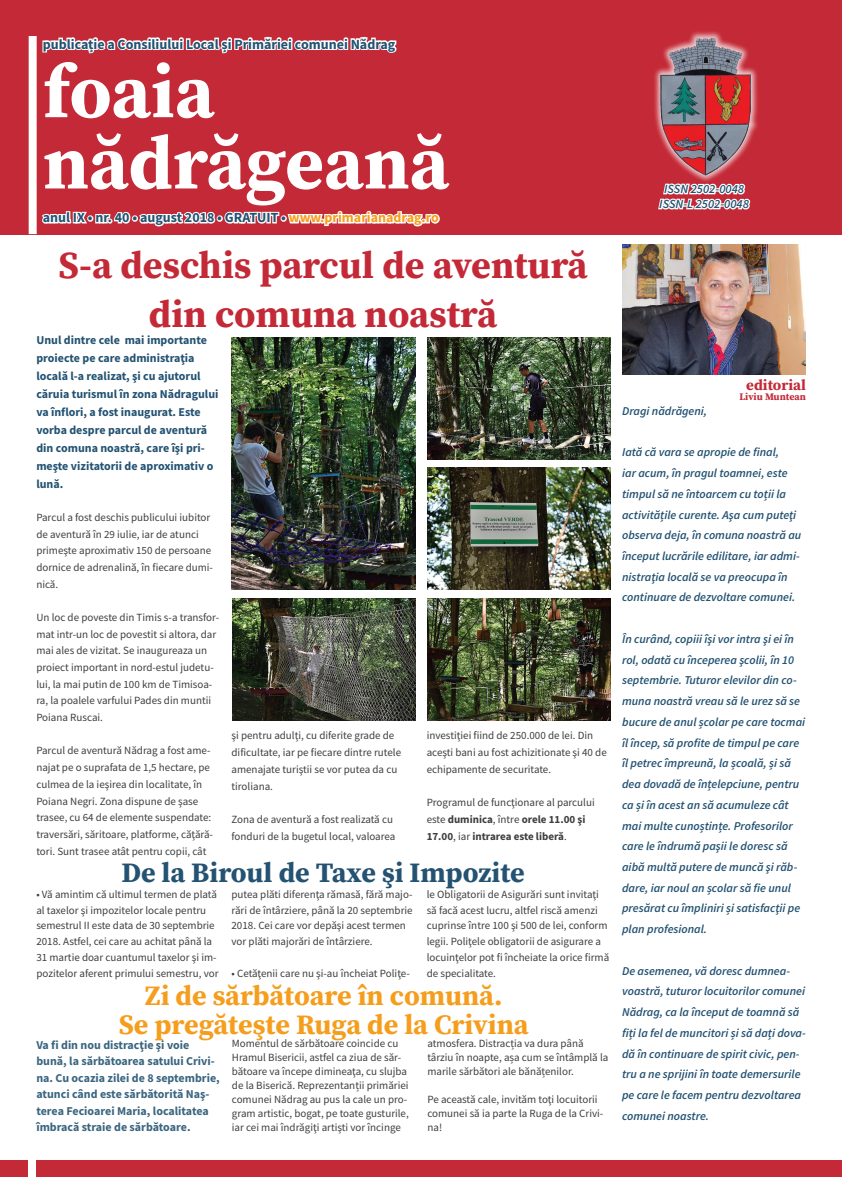
<style>
.page{position:relative;width:842px;height:1191px;background:#fff}
.page>*{position:absolute;margin:0;border:0;box-sizing:border-box;transform-origin:0 0}
.t1{font:700 75px/71.2px "Source Serif Pro";letter-spacing:-.005em;color:#fff}
.t2{font:700 38px/49.1px "Source Serif Pro";color:#c32936;text-align:center}
.t3{font:700 28px/28.7px "Source Serif Pro";color:#f59e1d;text-align:center}
.t4{font:700 28px "Source Serif Pro";color:#235272}
.t5{font:700 15px "Source Serif Pro";color:#c32936}
.t6{font:700 14px "Source Sans Pro";color:#235272}
.t7{font:italic 600 12.5px/15px "Source Sans Pro";color:#235272;text-align:center}
.t8{font:italic 600 12px/20.7px "Source Sans Pro";color:#235272}
.t9{font:700 12px/17.9px "Source Sans Pro";color:#235272}
.t10{font:700 12px/16.5px "Source Sans Pro";color:#3a6580}
.t11{font:11px/16.7px "Source Sans Pro";color:#3e3e3f}
.t12{font:700 10px "Source Serif Pro";color:#c32936}
.s1{color:#f59e1d}
.s2{font-weight:700}
</style>
<div class="page">
<div style="left:0;top:0;width:842px;height:234px;background:#c32936"></div>
<div style="left:0;top:1159px;width:842px;height:17px;background:#c32936"></div>
<svg style="left:42px;top:211px;width:90px;height:13px"></svg>
<div style="left:132px;top:215px;width:6px;height:7px;border:2px solid #fff;border-radius:50%"></div>
<svg style="left:139px;top:211px;width:77px;height:16px"></svg>
<div style="left:217px;top:215px;width:6px;height:7px;border:2px solid #fff;border-radius:50%"></div>
<svg style="left:224px;top:210px;width:216px;height:17px"></svg>
<div style="left:652px;top:30px;width:107px;height:153px;background:#fff;opacity:.75"></div>
<img style="left:661px;top:38px;width:91px;height:137px">
<svg style="left:42px;top:36px;width:355px;height:18px"></svg>
<svg style="left:657px;top:142px;width:94px;height:103px"></svg>
<div style="left:29px;top:36px;width:8px;height:198px;background:#fff"></div>
<img style="left:622px;top:245px;width:184px;height:130px">
<div style="left:28px;top:421px;width:8px;height:770px;background:#fff"></div>
<img style="left:231px;top:337px;width:184px;height:252px">
<img style="left:428px;top:337px;width:183px;height:123px">
<img style="left:428px;top:467px;width:183px;height:122px">
<img style="left:427px;top:598px;width:184px;height:123px">
<img style="left:232px;top:598px;width:184px;height:122px">
<p class="t6" style="left:43px;top:35px;width:354px">publicație a Consiliului Local și Primăriei comunei Nădrag</p>
<h1 class="t1" style="left:43px;top:55px;width:408px">foaia nădrăgeană</h1>
<p class="t6" style="left:43px;top:208px;width:398px">anul IX • nr. 40 • august 2018 • GRATUIT • <span class="s1">www.primarianadrag.ro</span></p>
<h2 class="t2" style="left:59px;top:240px;width:530px">S-a deschis parcul de aventură din comuna noastră</h2>
<p class="t9" style="left:36px;top:331px;width:184px">Unul dintre cele mai importante proiecte pe care administraţia locală l-a realizat, şi cu ajutorul căruia turismul în zona Nădragului va înflori, a fost inaugurat. Este vorba despre parcul de aventură din comuna noastră, care îşi pri&shy;meşte vizitatorii de aproximativ o lună.</p>
<p class="t11" style="left:36px;top:509px;width:178px">Parcul a fost deschis publicului iubitor de aventură în 29 iulie, iar de atunci primeşte aproximativ 150 de persoane dornice de adrenalină, în fiecare dumi&shy;nică.</p>
<p class="t11" style="left:36px;top:609px;width:184px">Un loc de poveste din Timis s-a transfor&shy;mat intr-un loc de povestit si altora, dar mai ales de vizitat. Se inaugureaza un proiect important in nord-estul judetu&shy;lui, la mai putin de 100 km de Timisoa&shy;ra, la poalele varfului Pades din muntii Poiana Ruscai.</p>
<p class="t11" style="left:36px;top:742px;width:178px">Parcul de aventură Nădrag a fost ame&shy;najat pe o suprafata de 1,5 hectare, pe culmea de la ieşirea din localitate, în Poiana Negri. Zona dispune de şase trasee, cu 64 de elemente suspendate: traversări, săritoare, platforme, căţără&shy;tori. Sunt trasee atât pentru copii, cât</p>
<p class="t11" style="left:232px;top:727px;width:171px">şi pentru adulţi, cu diferite grade de dificultate, iar pe fiecare dintre rutele amenajate turiştii se vor putea da cu tiroliana.</p>
<p class="t11" style="left:232px;top:811px;width:165px">Zona de aventură a fost realizată cu fonduri de la bugetul local, valoarea</p>
<p class="t11" style="left:427px;top:727px;width:182px">investiţiei fiind de 250.000 de lei. Din aceşti bani au fost achizitionate şi 40 de echipamente de securitate.</p>
<p class="t11" style="left:427px;top:794px;width:170px">Programul de funcţionare al parcului este <span class="s2">duminica</span>, între <span class="s2">orele 11.00 şi<br>17.00</span>, iar <span class="s2">intrarea este liberă</span>.</p>
<h3 class="t4" style="left:121px;top:853px;width:405px">De la Biroul de Taxe şi Impozite</h3>
<p class="t11" style="left:36px;top:886px;width:184px;line-height:15.7px">• Vă amintim că ultimul termen de plată al taxelor şi impozitelor locale pentru semestrul II este data de 30 septembrie 2018. Astfel, cei care au achitat până la 31 martie doar cuantumul taxelor şi im&shy;pozitelor aferent primului semestru, vor</p>
<p class="t11" style="left:232px;top:886px;width:183px;line-height:15.7px">putea plăti diferenţa rămasă, fără majo&shy;rări de întârziere, până la 20 septembrie 2018. Cei care vor depăşi acest termen vor plăti majorări de întârziere.</p>
<p class="t11" style="left:427px;top:886px;width:184px;line-height:15.7px">le Obligatorii de Asigurări sunt invitaţi să facă acest lucru, altfel riscă amenzi cuprinse între 100 şi 500 de lei, conform legii. Poliţele obligatorii de asigurare a locuinţelor pot fi încheiate la orice firmă de specialitate.</p>
<p class="t11" style="left:232px;top:964px;width:180px">• Cetăţenii care nu şi-au încheiat Poliţe-</p>
<h3 class="t3" style="left:119px;top:980px;width:411px">Zi de sărbătoare în comună.<br>Se pregăteşte Ruga de la Crivina</h3>
<p class="t10" style="left:36px;top:1036px;width:185px">Va fi din nou distracţie şi voie bună, la sărbătoarea satului Crivi&shy;na. Cu ocazia zilei de 8 septembrie, atunci când este sărbătorită Naş&shy;terea Fecioarei Maria, localitatea îmbracă straie de sărbătoare.</p>
<p class="t11" style="left:232px;top:1036px;width:178px;line-height:13.9px">Momentul de sărbătoare coincide cu Hramul Bisericii, astfel ca ziua de săr&shy;bătoare va începe dimineaţa, cu slujba de la Biserică. Reprezentanții primăriei comunei Nădrag au pus la cale un pro&shy;gram artistic, bogat, pe toate gusturile, iar cei mai îndrăgiţi artişti vor încinge</p>
<p class="t11" style="left:427px;top:1036px;width:182px;line-height:13.9px">atmosfera. Distracția va dura până târziu în noapte, așa cum se întâmplă la marile sărbători ale bănățenilor.</p>
<p class="t11" style="left:427px;top:1092px;width:177px;line-height:13.9px">Pe această cale, invităm toţi locuitorii comunei să ia parte la Ruga de la Crivi&shy;na!</p>
<p class="t7" style="left:659px;top:181px;width:91px">ISSN 2502-0048<br>ISSN-L 2502-0048</p>
<h3 class="t5" style="left:746px;top:374px;width:61px">editorial</h3>
<p class="t12" style="left:739px;top:389px;width:68px">Liviu Muntean</p>
<p class="t8" style="left:622px;top:400px;width:87px">Dragi nădrăgeni,</p>
<p class="t8" style="left:622px;top:442px;width:181px">Iată că vara se apropie de final,<br>iar acum, în pragul toamnei, este timpul să ne întoarcem cu toții la activitățile curente. Aşa cum puteţi observa deja, în comuna noastră au început lucrările edilitare, iar admi&shy;nistraţia locală se va preocupa în continuare de dezvoltare comunei.</p>
<p class="t8" style="left:622px;top:628px;width:185px">În curând, copiii îşi vor intra şi ei în rol, odată cu începerea şcolii, în 10 septembrie. Tuturor elevilor din co&shy;muna noastră vreau să le urez să se bucure de anul școlar pe care tocmai îl încep, să profite de timpul pe care îl petrec împreună, la școală, și să dea dovadă de înțelepciune, pentru ca și în acest an să acumuleze cât mai multe cunoștințe. Profesorilor care le îndrumă paşii le doresc să aibă multă putere de muncă şi răb&shy;dare, iar noul an școlar să fie unul presărat cu împliniri și satisfacţii pe plan profesional.</p>
<p class="t8" style="left:622px;top:960px;width:185px">De asemenea, vă doresc dumnea&shy;voastră, tuturor locuitorilor comunei Nădrag, ca la început de toamnă să fiți la fel de muncitori și să dați dova&shy;dă în continuare de spirit civic, pen&shy;tru a ne sprijini în toate demersurile pe care le facem pentru dezvoltarea comunei noastre.</p>
</div>
